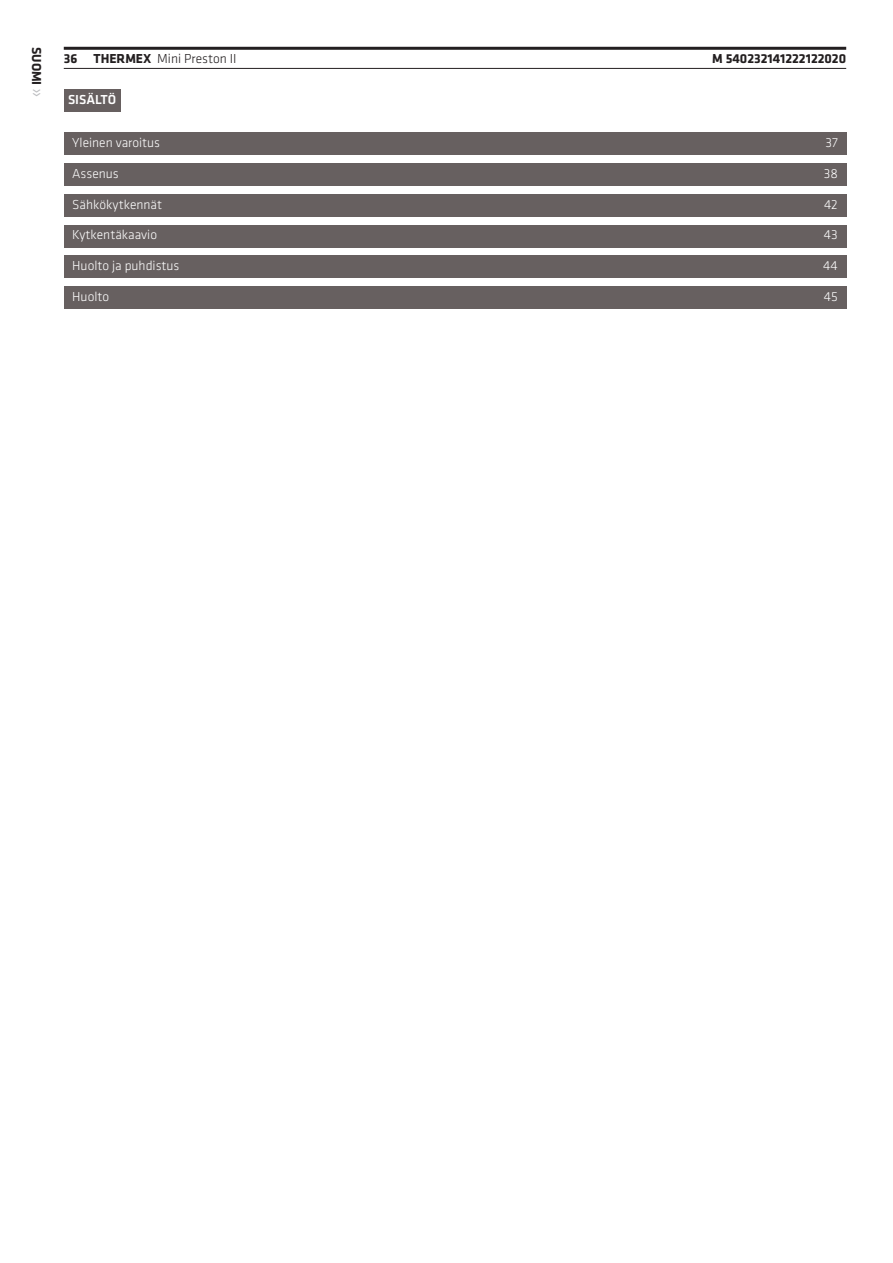
<style>
.page{position:relative;width:893px;height:1263px;background:#fff}
.page>*{position:absolute;margin:0;border:0;box-sizing:border-box;transform-origin:0 0}
.t1{font:300 13.5px "Klavika";color:#fff}
.t2{font:700 13.5px "Klavika";color:#231f20}
.t3{font:300 13.5px "Klavika";color:#231f20}
.t4{font:500 13.5px "Klavika";letter-spacing:-.005em;color:#fff}
.s1{font-weight:300;font-size:19.65px;color:#bcbdc0}
.s2{font-weight:700}
</style>
<div class="page">
<hr style="left:64px;top:47px;width:782px;height:3px;background:#231f20">
<hr style="left:64px;top:68px;width:782px;height:1px;background:#231f20">
<div style="left:64px;top:89px;width:56px;height:22px;background:#676060"></div>
<div style="left:64px;top:133px;width:782px;height:22px;background:#676060"></div>
<div style="left:64px;top:164px;width:782px;height:22px;background:#676060"></div>
<div style="left:64px;top:194px;width:782px;height:22px;background:#676060"></div>
<div style="left:64px;top:225px;width:782px;height:22px;background:#676060"></div>
<div style="left:64px;top:256px;width:782px;height:22px;background:#676060"></div>
<div style="left:64px;top:287px;width:782px;height:22px;background:#676060"></div>
<p class="t2" style="left:44px;top:47px;width:52px;rotate:90deg">Suomi <span class="s1">»</span></p>
<p class="t3" style="left:64px;top:51px;width:174px"><span class="s2">36 THERMEX</span> Mini Preston II</p>
<p class="t2" style="left:712px;top:51px;width:135px">M 540232141222122020</p>
<p class="t4" style="left:68px;top:92px;width:50px">SISÄLTÖ</p>
<p class="t1" style="left:72px;top:135px;width:89px">Yleinen varoitus</p>
<p class="t1" style="left:825px;top:135px;width:14px">37</p>
<p class="t1" style="left:72px;top:166px;width:48px">Assenus</p>
<p class="t1" style="left:824px;top:166px;width:16px">38</p>
<p class="t1" style="left:72px;top:197px;width:91px">Sähkökytkennät</p>
<p class="t1" style="left:824px;top:197px;width:15px">42</p>
<p class="t1" style="left:72px;top:228px;width:86px">Kytkentäkaavio</p>
<p class="t1" style="left:824px;top:228px;width:15px">43</p>
<p class="t1" style="left:72px;top:258px;width:109px">Huolto ja puhdistus</p>
<p class="t1" style="left:823px;top:258px;width:16px">44</p>
<p class="t1" style="left:72px;top:289px;width:38px">Huolto</p>
<p class="t1" style="left:824px;top:289px;width:15px">45</p>
</div>
